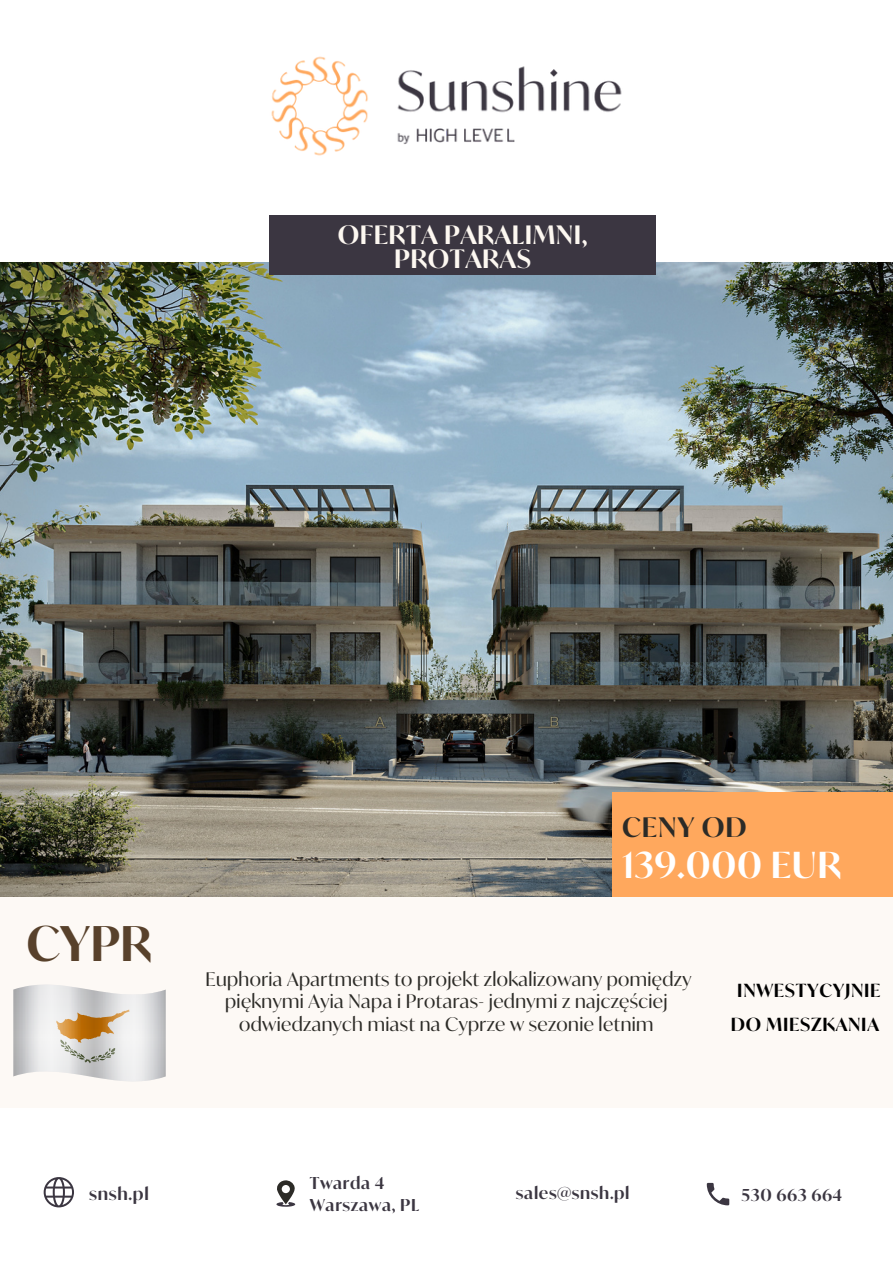
<style>
.page{position:relative;width:893px;height:1264px;background:#fff}
.page>*{position:absolute;margin:0;border:0;box-sizing:border-box;transform-origin:0 0}
.t1{font:600 48px "Ivy Mode";color:#58412b}
.t2{font:600 36px "Ivy Mode";letter-spacing:.02em;color:#fff}
.t3{font:600 27px "Ivy Mode";letter-spacing:.035em;color:#2c2b27}
.t4{font:600 25.5px/24.8px "Ivy Mode";letter-spacing:.02em;color:#fdf8f1;text-align:center}
.t5{font:18.75px/22.5px "Ivy Mode";letter-spacing:.02em;color:#2c2b27;text-align:center}
.t6{font:600 18.15px "Ivy Mode";letter-spacing:.04em;color:#000}
.t7{font:600 17.1px "Ivy Mode";letter-spacing:.04em;color:#3b3641}
.t8{font:600 16.5px "Ivy Mode";letter-spacing:.04em;color:#3b3641}
</style>
<div class="page">
<img style="left:0;top:262px;width:892px;height:634px">
<svg style="left:706px;top:1182px;width:23px;height:23px"></svg>
<svg style="left:276px;top:1180px;width:19px;height:26px"></svg>
<div style="left:612px;top:792px;width:280px;height:113px;background:#ffa85d"></div>
<div style="left:269px;top:216px;width:387px;height:59px;background:#3b3641"></div>
<img style="left:271px;top:56px;width:351px;height:100px">
<div style="left:0;top:896px;width:892px;height:211px;background:#fdf9f5"></div>
<div style="left:13px;top:972px;width:153px;height:121px;background:#bfbfbf;border-radius:17px;opacity:.8"></div>
<svg style="left:44px;top:1177px;width:30px;height:30px"></svg>
<p class="t4" style="left:337px;top:222px;width:251px">OFERTA PARALIMNI,<br>PROTARAS</p>
<p class="t1" style="left:26px;top:913px;width:127px">CYPR</p>
<p class="t3" style="left:622px;top:810px;width:126px">CENY OD</p>
<p class="t2" style="left:622px;top:842px;width:221px">139.000 EUR</p>
<p class="t5" style="left:205px;top:967px;width:487px">Euphoria Apartments to projekt zlokalizowany pomiędzy pięknymi Ayia Napa i Protaras- jednymi z najczęściej odwiedzanych miast na Cyprze w sezonie letnim</p>
<p class="t6" style="left:737px;top:979px;width:145px">INWESTYCYJNIE</p>
<p class="t6" style="left:730px;top:1013px;width:150px">DO MIESZKANIA</p>
<p class="t8" style="left:310px;top:1172px;width:76px">Twarda 4</p>
<p class="t8" style="left:516px;top:1182px;width:115px">sales@snsh.pl</p>
<p class="t7" style="left:89px;top:1182px;width:61px">snsh.pl</p>
<p class="t8" style="left:741px;top:1184px;width:102px">530 663 664</p>
<p class="t8" style="left:310px;top:1194px;width:111px">Warszawa, PL</p>
</div>
